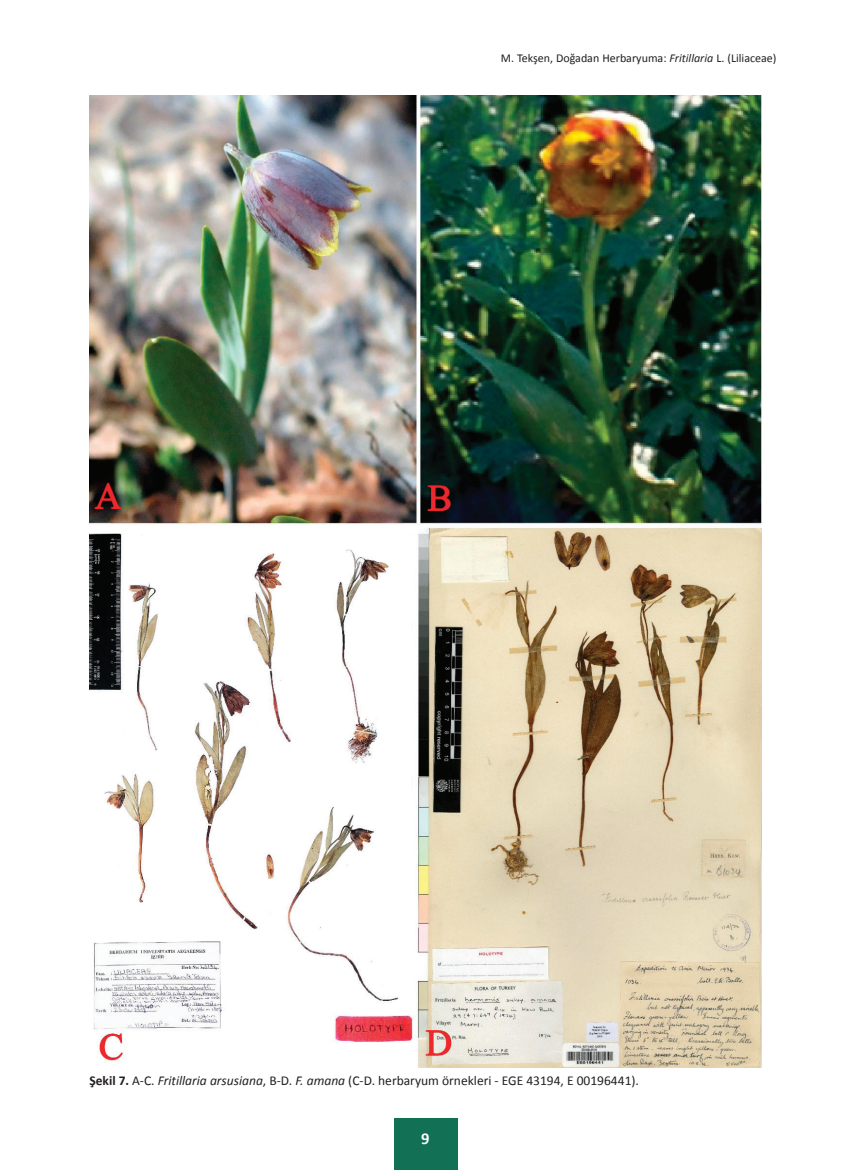
<style>
.page{position:relative;width:851px;height:1170px;background:#fff}
.page>*{position:absolute;margin:0;border:0;box-sizing:border-box;transform-origin:0 0}
.t1{font:700 16.5px "Calibri";color:#fff}
.t2{font:13.5px "Calibri";color:#231f20}
.t3{font:12px "Calibri";color:#231f20}
.s1{font-style:italic}
.s2{font-weight:700}
</style>
<div class="page">
<div style="left:393px;top:1118px;width:64px;height:51px;background:#127155"></div>
<img style="left:89px;top:95px;width:672px;height:972px">
<p class="t3" style="left:500px;top:51px;width:277px">M. Tekşen, Doğadan Herbaryuma: <span class="s1">Fritillaria</span> L. (Liliaceae)</p>
<p class="t2" style="left:89px;top:1071px;width:551px"><span class="s2">Şekil 7.</span> A-C. <span class="s1">Fritillaria arsusiana</span>, B-D. <span class="s1">F. amana</span> (C-D. herbaryum örnekleri - EGE 43194, E 00196441).</p>
<p class="t1" style="left:421px;top:1127px;width:10px">9</p>
</div>
